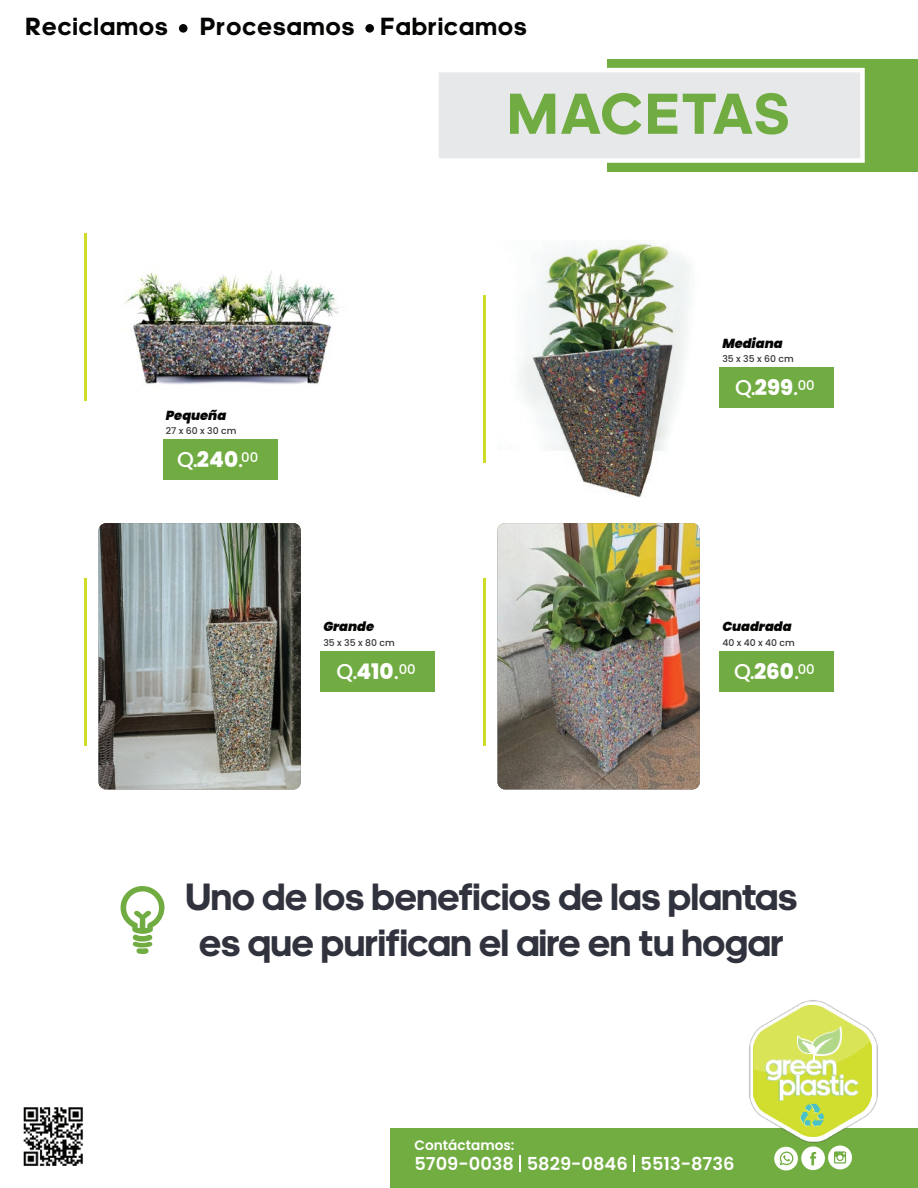
<style>
.page{position:relative;width:918px;height:1188px;background:#fff}
.page>*{position:absolute;margin:0;border:0;box-sizing:border-box;transform-origin:0 0}
.t1{font:700 58.5px "adineue PRO";letter-spacing:.04em;color:#71ac42}
.t2{font:700 38.55px/46.3px "adineue PRO";color:#30323d;text-align:center}
.t3{font:700 29.1px "adi Neue";letter-spacing:-.025em;color:#9bcd66}
.t4{font:700 25.2px "adineue PRO";letter-spacing:.05em;color:#050604}
.t5{font:500 21.45px "Poppins";color:#fff}
.t6{font:600 17.85px "Poppins";color:#fff}
.t7{font:600 13.65px "Poppins";color:#fff}
.t8{font:italic 900 13.05px "Poppins";color:#050504}
.t9{font:500 9.3px "Poppins";color:#323333}
.s1{font-weight:800}
</style>
<div class="page">
<div style="left:390px;top:1128px;width:528px;height:60px;background:#72ad42"></div>
<img style="left:797px;top:1000px;width:81px;height:143px">
<img style="left:792px;top:1134px;width:80px;height:3px">
<svg style="left:749px;top:1005px;width:128px;height:129px"></svg>
<svg style="left:519px;top:1155px;width:2px;height:17px"></svg>
<svg style="left:633px;top:1155px;width:1px;height:17px"></svg>
<img style="left:23px;top:1107px;width:60px;height:59px">
<svg style="left:774px;top:1146px;width:78px;height:24px"></svg>
<div style="left:608px;top:59px;width:310px;height:113px;background:#72ad42"></div>
<div style="left:179px;top:24px;width:9px;height:9px;background:#050604;border-radius:50%"></div>
<div style="left:365px;top:24px;width:9px;height:9px;background:#050604;border-radius:50%"></div>
<div style="left:436px;top:70px;width:426px;height:91px;background:#e7e8e9"></div>
<div style="left:434px;top:68px;width:431px;height:95px;border:4px solid #fff"></div>
<img style="left:124px;top:270px;width:216px;height:114px">
<div style="left:163px;top:439px;width:114px;height:41px;background:#71ac42"></div>
<hr style="left:84px;top:233px;width:3px;height:168px;background:#cedc28">
<img style="left:519px;top:240px;width:171px;height:258px">
<div style="left:719px;top:367px;width:115px;height:41px;background:#71ac42"></div>
<hr style="left:483px;top:295px;width:3px;height:167px;background:#cedc28">
<div style="left:320px;top:651px;width:115px;height:40px;background:#71ac42"></div>
<hr style="left:84px;top:578px;width:3px;height:168px;background:#cedc28">
<img style="left:498px;top:523px;width:202px;height:266px">
<div style="left:719px;top:651px;width:115px;height:40px;background:#71ac42"></div>
<hr style="left:483px;top:578px;width:3px;height:168px;background:#cedc28">
<img style="left:99px;top:523px;width:202px;height:266px">
<svg style="left:120px;top:886px;width:45px;height:68px"></svg>
<p class="t4" style="left:25px;top:12px;width:144px">Reciclamos</p>
<p class="t4" style="left:200px;top:12px;width:328px">Procesamos Fabricamos</p>
<h1 class="t1" style="left:508px;top:79px;width:283px">MACETAS</h1>
<p class="t8" style="left:722px;top:336px;width:62px">Mediana</p>
<p class="t9" style="left:722px;top:354px;width:73px">35 x 35 x 60 cm</p>
<p class="t8" style="left:166px;top:408px;width:62px">Pequeña</p>
<p class="t9" style="left:166px;top:426px;width:72px">27 x 60 x 30 cm</p>
<p class="t5" style="left:177px;top:447px;width:83px">Q.<span class="s1">240</span>.<sup>00</sup></p>
<p class="t8" style="left:323px;top:619px;width:52px">Grande</p>
<p class="t9" style="left:323px;top:637px;width:73px">35 x 35 x 80 cm</p>
<p class="t5" style="left:337px;top:659px;width:81px">Q.<span class="s1">410</span>.<sup>00</sup></p>
<p class="t5" style="left:735px;top:375px;width:81px">Q.<span class="s1">299</span>.<sup>00</sup></p>
<p class="t8" style="left:722px;top:619px;width:71px">Cuadrada</p>
<p class="t9" style="left:722px;top:637px;width:74px">40 x 40 x 40 cm</p>
<p class="t5" style="left:734px;top:659px;width:82px">Q.<span class="s1">260</span>.<sup>00</sup></p>
<p class="t2" style="left:186px;top:873px;width:613px">Uno de los beneficios de las plantas es que purifican el aire en tu hogar</p>
<p class="t7" style="left:415px;top:1137px;width:101px">Contáctamos:</p>
<p class="t6" style="left:414px;top:1154px;width:322px">5709-0038 5829-0846 5513-8736</p>
<p class="t3" style="left:765px;top:1055px;width:73px">GREEN</p>
<p class="t3" style="left:778px;top:1075px;width:81px">PLASTIC</p>
</div>
